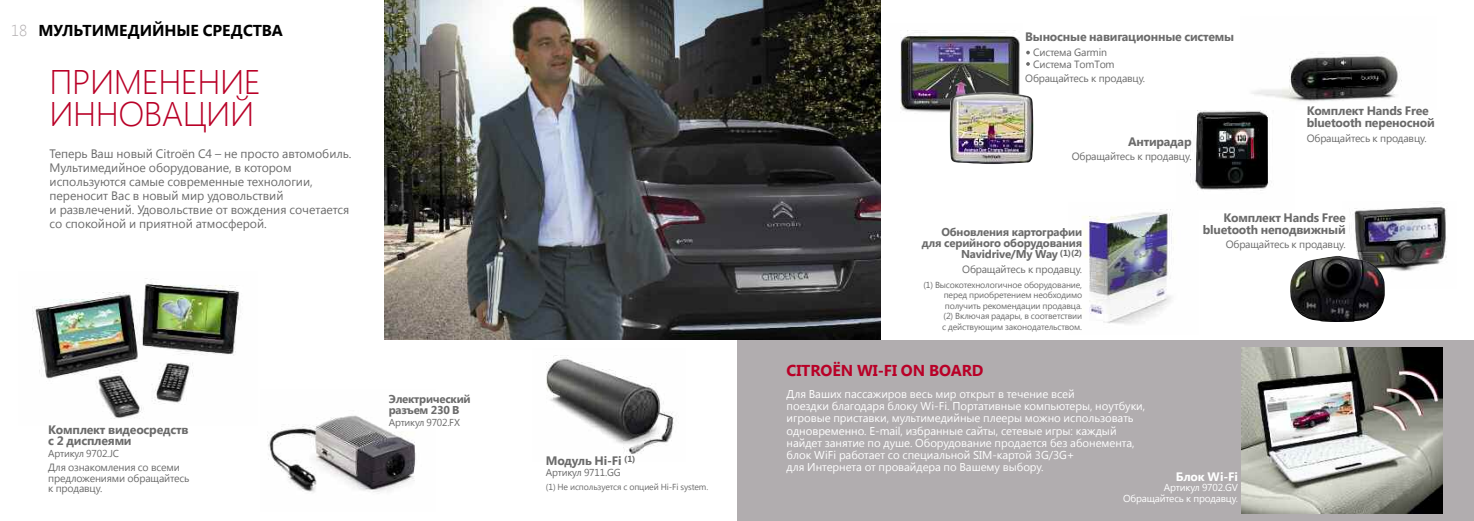
<style>
.page{position:relative;width:1474px;height:521px;background:#fff}
.page>*{position:absolute;margin:0;border:0;box-sizing:border-box;transform-origin:0 0}
.t1{font:300 34.12px/31.5px "Segoe UI";letter-spacing:-.015em;color:#b90027}
.t2{font:700 15.75px "Segoe UI";letter-spacing:-.005em;color:#000}
.t3{font:700 15.75px "Segoe UI";letter-spacing:-.005em;color:#b90027}
.t4{font:12.25px/14px "Segoe UI";letter-spacing:-.005em;color:#6b6b6b}
.t5{font:700 12.25px/11.4px "Segoe UI";letter-spacing:-.015em;color:#6b6b6b}
.t6{font:700 12.25px "Segoe UI";letter-spacing:-.015em;color:#fff}
.t7{font:11.38px/12.2px "Segoe UI";letter-spacing:-.005em;color:#fff}
.t8{font:700 11.38px/11.4px "Segoe UI";letter-spacing:-.015em;color:#6b6b6b}
.t9{font:10.5px/10.5px "Segoe UI";letter-spacing:-.015em;color:#6b6b6b}
.t10{font:10.06px "Segoe UI";letter-spacing:-.015em;color:#6b6b6b}
.t11{font:10.06px/10.5px "Segoe UI";letter-spacing:-.015em;color:#fff;text-align:right}
.t12{font:8.75px/10.5px "Segoe UI";letter-spacing:-.015em;color:#6b6b6b;text-align:justify}
.s1{font-weight:300;color:#b1adaf}
</style>
<div class="page">
<img style="left:1252px;top:54px;width:150px;height:48px">
<img style="left:32px;top:278px;width:208px;height:141px">
<img style="left:546px;top:355px;width:128px;height:99px">
<img style="left:384px;top:0;width:497px;height:340px">
<div style="left:737px;top:340px;width:736px;height:181px;background:#b1adaf"></div>
<img style="left:900px;top:30px;width:120px;height:83px">
<img style="left:1190px;top:110px;width:79px;height:81px">
<img style="left:1241px;top:347px;width:200px;height:166px">
<img style="left:949px;top:92px;width:84px;height:72px">
<img style="left:1349px;top:203px;width:98px;height:85px">
<img style="left:1290px;top:256px;width:94px;height:66px">
<svg style="left:1026px;top:62px;width:3px;height:4px"></svg>
<img style="left:267px;top:415px;width:149px;height:77px">
<img style="left:1082px;top:209px;width:90px;height:115px">
<h2 class="t2" style="left:11px;top:19px;width:273px"><span class="s1">18</span> МУЛЬТИМЕДИЙНЫЕ СРЕДСТВА</h2>
<h1 class="t1" style="left:50px;top:64px;width:213px">ПРИМЕНЕНИЕ<br>ИННОВАЦИЙ</h1>
<p class="t4" style="left:50px;top:146px;width:303px">Теперь Ваш новый Citroën C4 – не просто автомобиль.<br>Мультимедийное оборудование, в котором используются самые современные технологии, переносит Вас в новый мир удовольствий<br>и развлечений. Удовольствие от вождения сочетается со спокойной и приятной атмосферой.</p>
<p class="t5" style="left:48px;top:423px;width:142px">Комплект видеосредств с 2 дисплеями</p>
<p class="t10" style="left:48px;top:446px;width:72px">Артикул 9702.JC</p>
<p class="t9" style="left:48px;top:461px;width:143px">Для ознакомления со всеми предложениями обращайтесь к продавцу.</p>
<p class="t8" style="left:389px;top:392px;width:83px">Электрический разъем 230 B</p>
<p class="t10" style="left:389px;top:415px;width:73px">Артикул 9702.FX</p>
<p class="t5" style="left:546px;top:454px;width:91px">Модуль Hi-Fi <sup>(1)</sup></p>
<p class="t10" style="left:546px;top:466px;width:76px">Артикул 9711.GG</p>
<p class="t12" style="left:546px;top:481px;width:164px">(1) Не используется с опцией Hi-Fi system.</p>
<p class="t5" style="left:1025px;top:30px;width:210px">Выносные навигационные системы</p>
<p class="t9" style="left:1033px;top:46px;width:83px;line-height:11.4px">Система Garmin<br>Система tomtom</p>
<p class="t9" style="left:1025px;top:72px;width:121px">Обращайтесь к продавцу.</p>
<p class="t5" style="left:1128px;top:135px;width:65px">Антирадар</p>
<p class="t9" style="left:1071px;top:151px;width:121px">Обращайтесь к продавцу.</p>
<p class="t5" style="left:1306px;top:105px;width:129px">Комплект Hands Free bluetooth переносной</p>
<p class="t9" style="left:1306px;top:132px;width:121px">Обращайтесь к продавцу.</p>
<p class="t8" style="left:921px;top:225px;width:162px;text-align:right">Обновления картографии для серийного оборудования<br>Navidrive/My Way <sup>(1)(2)</sup></p>
<p class="t9" style="left:962px;top:264px;width:121px">Обращайтесь к продавцу.</p>
<p class="t12" style="left:942px;top:279px;width:141px;text-indent:-19px">(1) Высокотехнологичное оборудование, перед приобретением необходимо получить рекомендации продавца. (2) Включая радары, в соответствии с действующим законодательством.</p>
<p class="t5" style="left:1202px;top:211px;width:144px;text-align:right">Комплект Hands Free bluetooth неподвижный</p>
<p class="t9" style="left:1225px;top:238px;width:121px">Обращайтесь к продавцу.</p>
<h2 class="t3" style="left:786px;top:359px;width:198px">CITROËN WI-FI ON BOARD</h2>
<p class="t7" style="left:786px;top:387px;width:360px">Для Ваших пассажиров весь мир открыт в течение всей<br>поездки благодаря блоку Wi-Fi. Портативные компьютеры, ноутбуки, игровые приставки, мультимедийные плееры можно использовать одновременно. E-mail, избранные сайты, сетевые игры: каждый найдет занятие по душе. Оборудование продается без абонемента, блок WiFi работает со специальной SiM-картой 3G/3G+<br>для Интернета от провайдера по Вашему выбору.</p>
<p class="t6" style="left:1175px;top:468px;width:64px">Блок Wi-Fi</p>
<p class="t11" style="left:1123px;top:482px;width:116px">Артикул 9702.GV<br>Обращайтесь к продавцу.</p>
</div>
